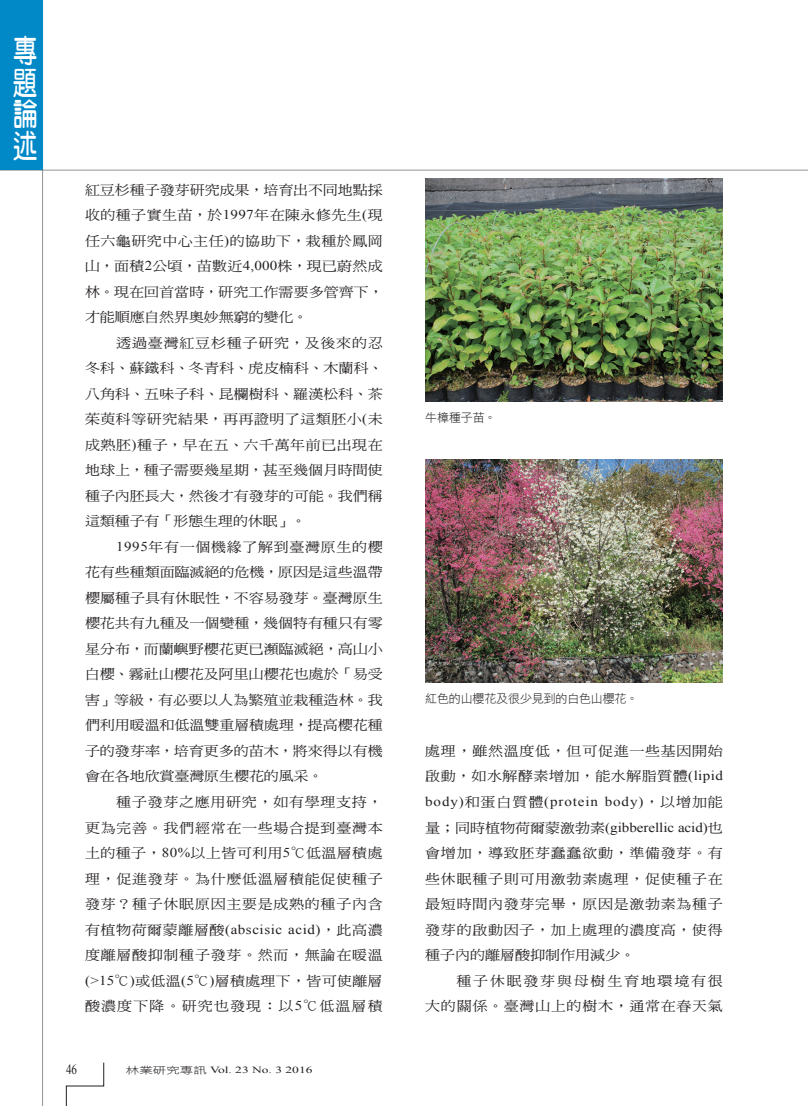
<style>
.page{position:relative;width:808px;height:1106px;background:#fff}
.page>*{position:absolute;margin:0;border:0;box-sizing:border-box;transform-origin:0 0}
.t1{font:31.5px/31.5px "DF Yuan W7 WINP BF";color:#fff;text-align:justify;scale:.77 1}
.t2{font:13.8px "Times New Roman";color:#231f20;scale:.8 1}
._01內文{font:13.5px/25.5px "DF Ming W5 WINP BF";letter-spacing:.005em;color:#231f20;text-align:justify;scale:1.11 1}
._01內文-2{font:13.5px/25.5px "DF Ming W5 WINP BF";letter-spacing:.115em;color:#231f20;text-align:right;scale:1.11 1}
._06圖說{font:12px "DF Hei W3 WINP BF";letter-spacing:-.01em;color:#231f20}
.t3{font:9.45px "Times New Roman";color:#231f20;scale:1.43 1}
.s1{font-family:"Times New Roman"}
.s2{font-family:"DF Hei W3 WINP BF"}
</style>
<div class="page">
<hr style="left:0;top:170px;width:808px;height:1px;background:#6c6d70">
<hr style="left:42px;top:0;width:1px;height:1106px;background:#6c6d70">
<svg style="left:66px;top:1062px;width:38px;height:44px"></svg>
<div style="left:0;top:0;width:43px;height:170px;background:#0088c7"></div>
<img style="left:425px;top:459px;width:298px;height:223px">
<img style="left:425px;top:179px;width:298px;height:223px">
<h1 class="t1" style="left:13px;top:35px;width:32px">專題論述</h1>
<p class="_01內文" style="left:85px;top:177px;width:270px">紅豆杉種子發芽研究成果，培育出不同地點採收的種子實生苗，於<span class="s1">1997</span>年在陳永修先生<span class="s1">(</span>現任六龜研究中心主任<span class="s1">)</span>的協助下，栽種於鳳岡山，面積<span class="s1">2</span>公頃，苗數近<span class="s1">4,000</span>株，現已蔚然成林。現在回首當時，研究工作需要多管齊下，才能順應自然界奧妙無窮的變化。</p>
<p class="_01內文" style="left:85px;top:330px;width:270px;text-indent:31px">透過臺灣紅豆杉種子研究，及後來的忍冬科、蘇鐵科、冬青科、虎皮楠科、木蘭科、八角科、五味子科、昆欄樹科、羅漢松科、茶茱萸科等研究結果，再再證明了這類胚小<span class="s1">(</span>未成熟胚<span class="s1">)</span>種子，早在五、六千萬年前已出現在地球上，種子需要幾星期，甚至幾個月時間使種子內胚長大，然後才有發芽的可能。我們稱這類種子有「形態生理的休眠」。</p>
<p class="_01內文" style="left:85px;top:534px;width:270px;text-indent:31px"><span class="s1">1995</span>年有一個機緣了解到臺灣原生的櫻花有些種類面臨滅絕的危機，原因是這些溫帶櫻屬種子具有休眠性，不容易發芽。臺灣原生櫻花共有九種及一個變種，幾個特有種只有零星分布，而蘭嶼野櫻花更已瀕臨滅絕，高山小白櫻、霧社山櫻花及阿里山櫻花也處於「易受害」等級，有必要以人為繁殖並栽種造林。我們利用暖溫和低溫雙重層積處理，提高櫻花種子的發芽率，培育更多的苗木，將來得以有機會在各地欣賞臺灣原生櫻花的風采。</p>
<p class="_01內文" style="left:85px;top:789px;width:270px;text-indent:31px">種子發芽之應用研究，如有學理支持，更為完善。我們經常在一些場合提到臺灣本土的種子，<span class="s1">80%</span>以上皆可利用<span class="s1">5</span>℃低溫層積處理，促進發芽。為什麼低溫層積能促使種子發芽？種子休眠原因主要是成熟的種子內含有植物荷爾蒙離層酸<span class="s1">(abscisic acid)</span>，此高濃度離層酸抑制種子發芽。然而，無論在暖溫<span class="s1">(&gt;15</span>℃<span class="s1">)</span>或低溫<span class="s1">(5</span>℃<span class="s1">)</span>層積處理下，皆可使離層酸濃度下降。研究也發現：以<span class="s1">5</span>℃低溫層積</p>
<p class="t2" style="left:66px;top:1060px;width:15px">46</p>
<p class="t3" style="left:126px;top:1063px;width:132px"><span class="s2">林業研究專訊</span> Vol. 23 No. 3 2016</p>
<p class="_06圖說" style="left:425px;top:412px;width:73px">牛樟種子苗。</p>
<p class="_06圖說" style="left:425px;top:692px;width:214px">紅色的山櫻花及很少見到的白色山櫻花。</p>
<p class="_01內文" style="left:425px;top:738px;width:270px">處理，雖然溫度低，但可促進一些基因開始啟動，如水解酵素增加，能水解脂質體<span class="s1">(lipid body)</span>和蛋白質體<span class="s1">(protein body)</span>，以增加能量；同時植物荷爾蒙激勃素<span class="s1">(gibberellic acid)</span>也會增加，導致胚芽蠢蠢欲動，準備發芽。有些休眠種子則可用激勃素處理，促使種子在最短時間內發芽完畢，原因是激勃素為種子發芽的啟動因子，加上處理的濃度高，使得種子內的離層酸抑制作用減少。</p>
<p class="_01內文-2" style="left:425px;top:967px;width:270px">種子休眠發芽與母樹生育地環境有很<br>大的關係。臺灣山上的樹木，通常在春天氣</p>
</div>
